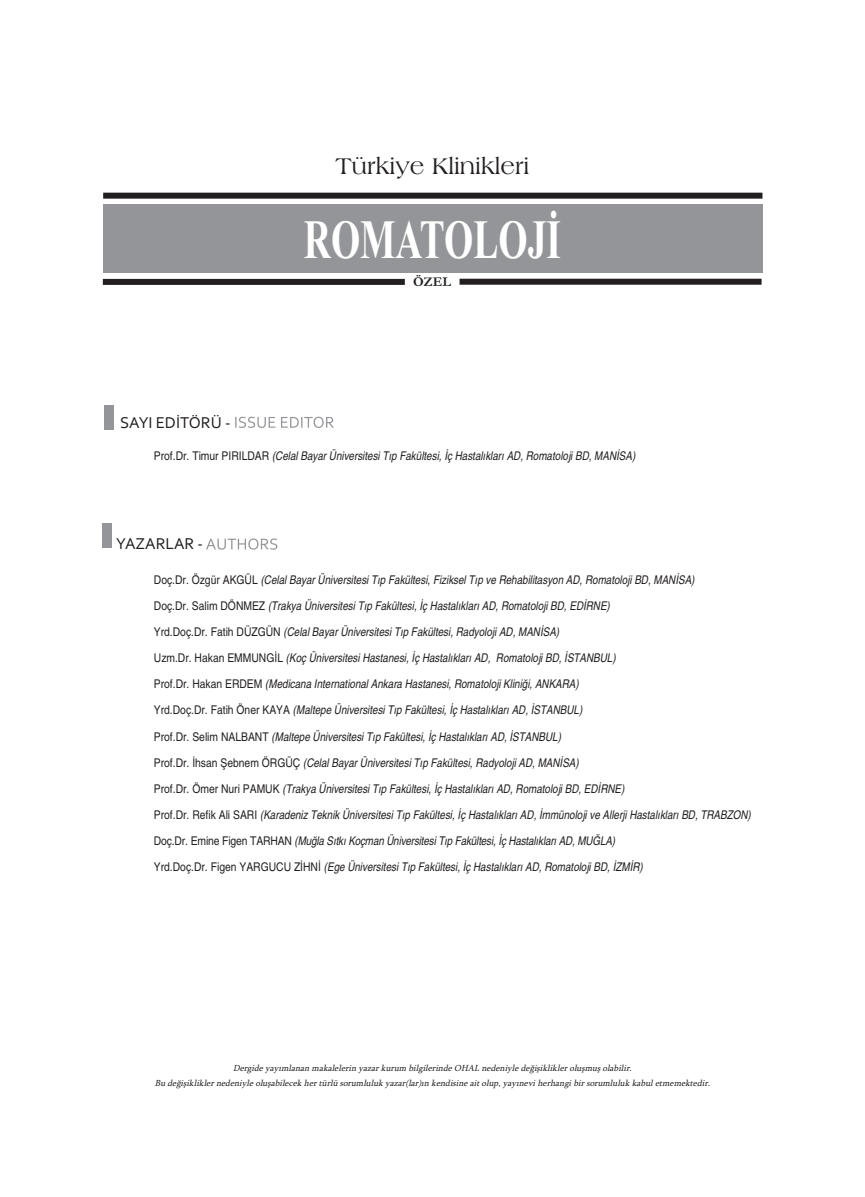
<style>
.page{position:relative;width:865px;height:1197px;background:#fff}
.page>*{position:absolute;margin:0;border:0;box-sizing:border-box;transform-origin:0 0}
.t1{font:700 55.35px "Times New Roman";color:#fff;scale:.68 1}
.t2{font:24px "Americana BT Roman";color:#231f20}
.t3{font:16.5px "Corbel";color:#231f20}
.t4{font:700 13.5px "Garamond";color:#231f20}
.t5{font:italic condensed 12px/26.1px "Helvetica";color:#231f20}
.t6{font:italic 9px/15px "Sylfaen";color:#231f20;text-align:center}
.s1{font-style:normal}
</style>
<div class="page">
<div style="left:103px;top:204px;width:659px;height:68px;background:#939598"></div>
<div style="left:103px;top:193px;width:659px;height:6px;background:#231f20"></div>
<div style="left:103px;top:279px;width:302px;height:6px;background:#231f20"></div>
<div style="left:459px;top:279px;width:302px;height:6px;background:#231f20"></div>
<div style="left:104px;top:405px;width:10px;height:25px;background:#939598"></div>
<svg style="left:235px;top:416px;width:67px;height:12px"></svg>
<div style="left:103px;top:523px;width:9px;height:25px;background:#939598"></div>
<svg style="left:206px;top:538px;width:71px;height:11px"></svg>
<h3 class="t3" style="left:120px;top:412px;width:112px">SAYI EDİTÖRÜ -</h3>
<h2 class="t2" style="left:335px;top:152px;width:195px">Türkiye Klinikleri</h2>
<h1 class="t1" style="left:304px;top:207px;width:379px">ROMATOLOJİ</h1>
<p class="t4" style="left:413px;top:274px;width:39px">ÖZEL</p>
<p class="t5" style="left:154px;top:443px;width:483px"><span class="s1">Prof.Dr. Timur PIRILDAR</span> (Celal Bayar Üniversitesi Tıp Fakültesi, İç Hastalıkları AD, Romatoloji BD, MANİSA)</p>
<h3 class="t3" style="left:116px;top:534px;width:88px">YAZARLAR -</h3>
<p class="t5" style="left:154px;top:566px;width:598px"><span class="s1">Doç.Dr. Özgür AKGÜL</span> (Celal Bayar Üniversitesi Tıp Fakültesi, Fiziksel Tıp ve Rehabilitasyon AD, Romatoloji BD, MANİSA)<br><span class="s1">Doç.Dr. Salim DÖNMEZ</span> (Trakya Üniversitesi Tıp Fakültesi, İç Hastalıkları AD, Romatoloji BD, EDİRNE)<br><span class="s1">Yrd.Doç.Dr. Fatih DÜZGÜN</span> (Celal Bayar Üniversitesi Tıp Fakültesi, Radyoloji AD, MANİSA)<br><span class="s1">Uzm.Dr. Hakan EMMUNGİL</span> (Koç Üniversitesi Hastanesi, İç Hastalıkları AD, Romatoloji BD, İSTANBUL)<br><span class="s1">Prof.Dr. Hakan ERDEM</span> (Medicana International Ankara Hastanesi, Romatoloji Kliniği, ANKARA)<br><span class="s1">Yrd.Doç.Dr. Fatih Öner KAYA</span> (Maltepe Üniversitesi Tıp Fakültesi, İç Hastalıkları AD, İSTANBUL)<br><span class="s1">Prof.Dr. Selim NALBANT</span> (Maltepe Üniversitesi Tıp Fakültesi, İç Hastalıkları AD, İSTANBUL)<br><span class="s1">Prof.Dr. İhsan Şebnem ÖRGÜÇ</span> (Celal Bayar Üniversitesi Tıp Fakültesi, Radyoloji AD, MANİSA)<br><span class="s1">Prof.Dr. Ömer Nuri PAMUK</span> (Trakya Üniversitesi Tıp Fakültesi, İç Hastalıkları AD, Romatoloji BD, EDİRNE)<br><span class="s1">Prof.Dr. Refik Ali SARI</span> (Karadeniz Teknik Üniversitesi Tıp Fakültesi, İç Hastalıkları AD, İmmünoloji ve Allerji Hastalıkları BD, TRABZON)<br><span class="s1">Doç.Dr. Emine Figen TARHAN</span> (Muğla Sıtkı Koçman Üniversitesi Tıp Fakültesi, İç Hastalıkları AD, MUĞLA)<br><span class="s1">Yrd.Doç.Dr. Figen YARGUCU ZİHNİ</span> (Ege Üniversitesi Tıp Fakültesi, İç Hastalıkları AD, Romatoloji BD, İZMİR)</p>
<p class="t6" style="left:155px;top:1060px;width:559px">Dergide yayımlanan makalelerin yazar kurum bilgilerinde OHAL nedeniyle değişiklikler oluşmuş olabilir.<br>Bu değişiklikler nedeniyle oluşabilecek her türlü sorumluluk yazar(lar)ın kendisine ait olup, yayınevi herhangi bir sorumluluk kabul etmemektedir.</p>
</div>
